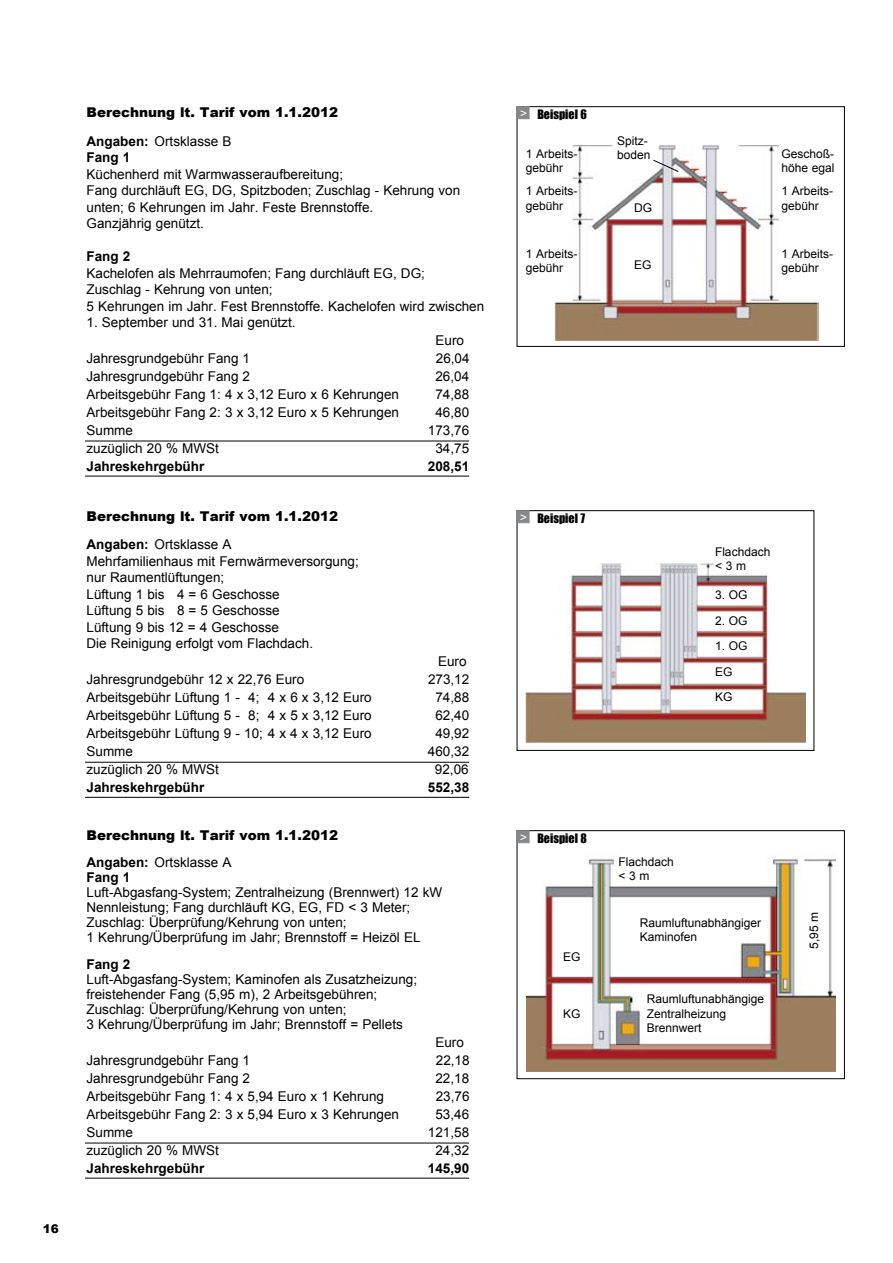
<style>
.page{position:relative;width:893px;height:1263px;background:#fff}
.page>*{position:absolute;margin:0;border:0;box-sizing:border-box;transform-origin:0 0}
.t1{font:13.5px/16.5px "Arial";color:#000}
.t2{font:900 13.5px/28.5px "Arial";color:#000}
.t3{font:700 13.5px "Arial";color:#000}
.t4{font:12px/14.4px "Arial";color:#000}
.t5{font:12px "Impact";color:#000}
.t6{font:12px "Arial";color:#fff}
.t7{font:900 12px "Arial";color:#000}
.s1{font-weight:700}
.s2{font-weight:400}
</style>
<div class="page">
<img style="left:526px;top:858px;width:310px;height:213px">
<img style="left:555px;top:145px;width:263px;height:195px">
<div style="left:517px;top:106px;width:328px;height:241px;border:1px solid #000"></div>
<div style="left:517px;top:830px;width:328px;height:249px;border:1px solid #000"></div>
<div style="left:517px;top:106px;width:12px;height:13px;background:#87888a;border:1px solid #87888a"></div>
<div style="left:517px;top:830px;width:12px;height:13px;background:#87888a;border:1px solid #87888a"></div>
<img style="left:525px;top:563px;width:280px;height:180px">
<div style="left:517px;top:510px;width:297px;height:241px;border:1px solid #000"></div>
<div style="left:517px;top:510px;width:12px;height:13px;background:#87888a;border:1px solid #87888a"></div>
<hr style="left:85px;top:441px;width:384px;height:1px;background:#000">
<hr style="left:85px;top:1143px;width:384px;height:1px;background:#000">
<hr style="left:85px;top:762px;width:384px;height:1px;background:#000">
<hr style="left:85px;top:476px;width:384px;height:1px;background:#000">
<hr style="left:85px;top:1178px;width:384px;height:1px;background:#000">
<hr style="left:85px;top:797px;width:384px;height:1px;background:#000">
<svg style="left:652px;top:159px;width:27px;height:13px"></svg>
<p class="t7" style="left:43px;top:1220px;width:18px">16</p>
<p class="t2" style="left:87px;top:98px;width:253px">Berechnung lt. Tarif vom 1.1.2012<br><span class="s1">Angaben:</span> <span class="s2">Ortsklasse B</span></p>
<p class="t3" style="left:87px;top:149px;width:45px">Fang 1</p>
<p class="t1" style="left:87px;top:166px;width:375px">Küchenherd mit Warmwasseraufbereitung;<br>Fang durchläuft EG, DG, Spitzboden; Zuschlag - Kehrung von unten; 6 Kehrungen im Jahr. Feste Brennstoffe.<br>Ganzjährig genützt.</p>
<p class="t3" style="left:87px;top:248px;width:45px">Fang 2</p>
<p class="t1" style="left:87px;top:265px;width:399px">Kachelofen als Mehrraumofen; Fang durchläuft EG, DG;<br>Zuschlag - Kehrung von unten;<br>5 Kehrungen im Jahr. Fest Brennstoffe. Kachelofen wird zwischen</p>
<p class="t1" style="left:87px;top:315px;width:211px">1. September und 31. Mai genützt.</p>
<p class="t1" style="left:435px;top:333px;width:30px">Euro</p>
<p class="t1" style="left:87px;top:351px;width:165px">Jahresgrundgebühr Fang 1</p>
<p class="t1" style="left:436px;top:351px;width:35px">26,04</p>
<p class="t1" style="left:87px;top:369px;width:165px">Jahresgrundgebühr Fang 2</p>
<p class="t1" style="left:435px;top:369px;width:35px">26,04</p>
<p class="t1" style="left:87px;top:387px;width:314px">Arbeitsgebühr Fang 1: 4 x 3,12 Euro x 6 Kehrungen</p>
<p class="t1" style="left:435px;top:387px;width:35px">74,88</p>
<p class="t1" style="left:87px;top:405px;width:314px">Arbeitsgebühr Fang 2: 3 x 3,12 Euro x 5 Kehrungen</p>
<p class="t1" style="left:435px;top:405px;width:35px">46,80</p>
<p class="t1" style="left:87px;top:423px;width:48px">Summe</p>
<p class="t1" style="left:428px;top:423px;width:43px">173,76</p>
<p class="t1" style="left:87px;top:441px;width:134px">zuzüglich 20 % MWSt</p>
<p class="t1" style="left:435px;top:441px;width:35px">34,75</p>
<p class="t3" style="left:87px;top:458px;width:119px">Jahreskehrgebühr</p>
<p class="t3" style="left:428px;top:458px;width:43px">208,51</p>
<p class="t2" style="left:87px;top:501px;width:253px">Berechnung lt. Tarif vom 1.1.2012<br><span class="s1">Angaben:</span> <span class="s2">Ortsklasse A</span></p>
<p class="t1" style="left:87px;top:553px;width:274px">Mehrfamilienhaus mit Fernwärmeversorgung; nur Raumentlüftungen;<br>Lüftung 1 bis 4 = 6 Geschosse<br>Lüftung 5 bis 8 = 5 Geschosse<br>Lüftung 9 bis 12 = 4 Geschosse<br>Die Reinigung erfolgt vom Flachdach.</p>
<p class="t1" style="left:438px;top:654px;width:30px">Euro</p>
<p class="t1" style="left:87px;top:672px;width:219px">Jahresgrundgebühr 12 x 22,76 Euro</p>
<p class="t1" style="left:428px;top:672px;width:43px">273,12</p>
<p class="t1" style="left:87px;top:690px;width:287px">Arbeitsgebühr Lüftung 1 - 4; 4 x 6 x 3,12 Euro</p>
<p class="t1" style="left:435px;top:690px;width:35px">74,88</p>
<p class="t1" style="left:87px;top:708px;width:287px">Arbeitsgebühr Lüftung 5 - 8; 4 x 5 x 3,12 Euro</p>
<p class="t1" style="left:435px;top:708px;width:35px">62,40</p>
<p class="t1" style="left:87px;top:726px;width:287px">Arbeitsgebühr Lüftung 9 - 10; 4 x 4 x 3,12 Euro</p>
<p class="t1" style="left:435px;top:726px;width:35px">49,92</p>
<p class="t1" style="left:87px;top:744px;width:48px">Summe</p>
<p class="t1" style="left:428px;top:744px;width:43px">460,32</p>
<p class="t1" style="left:87px;top:761px;width:134px">zuzüglich 20 % MWSt</p>
<p class="t1" style="left:435px;top:761px;width:35px">92,06</p>
<p class="t3" style="left:87px;top:779px;width:119px">Jahreskehrgebühr</p>
<p class="t3" style="left:428px;top:779px;width:43px">552,38</p>
<p class="t2" style="left:87px;top:822px;width:253px;line-height:27px">Berechnung lt. Tarif vom 1.1.2012<br><span class="s1">Angaben:</span> <span class="s2">Ortsklasse A</span></p>
<p class="t3" style="left:87px;top:869px;width:45px">Fang 1</p>
<p class="t1" style="left:87px;top:885px;width:357px;line-height:15px">Luft-Abgasfang-System; Zentralheizung (Brennwert) 12 kW Nennleistung; Fang durchläuft KG, EG, FD &lt; 3 Meter; Zuschlag: Überprüfung/Kehrung von unten;<br>1 Kehrung/Überprüfung im Jahr; Brennstoff = Heizöl EL</p>
<p class="t3" style="left:87px;top:956px;width:45px">Fang 2</p>
<p class="t1" style="left:87px;top:972px;width:332px;line-height:15px">Luft-Abgasfang-System; Kaminofen als Zusatzheizung; freistehender Fang (5,95 m), 2 Arbeitsgebühren; Zuschlag: Überprüfung/Kehrung von unten;<br>3 Kehrung/Überprüfung im Jahr; Brennstoff = Pellets</p>
<p class="t1" style="left:435px;top:1034px;width:30px">Euro</p>
<p class="t1" style="left:87px;top:1052px;width:165px">Jahresgrundgebühr Fang 1</p>
<p class="t1" style="left:436px;top:1052px;width:35px">22,18</p>
<p class="t1" style="left:87px;top:1070px;width:165px">Jahresgrundgebühr Fang 2</p>
<p class="t1" style="left:435px;top:1070px;width:35px">22,18</p>
<p class="t1" style="left:87px;top:1088px;width:299px">Arbeitsgebühr Fang 1: 4 x 5,94 Euro x 1 Kehrung</p>
<p class="t1" style="left:436px;top:1088px;width:35px">23,76</p>
<p class="t1" style="left:87px;top:1106px;width:314px">Arbeitsgebühr Fang 2: 3 x 5,94 Euro x 3 Kehrungen</p>
<p class="t1" style="left:435px;top:1106px;width:35px">53,46</p>
<p class="t1" style="left:87px;top:1124px;width:48px">Summe</p>
<p class="t1" style="left:428px;top:1124px;width:43px">121,58</p>
<p class="t1" style="left:87px;top:1142px;width:134px">zuzüglich 20 % MWSt</p>
<p class="t1" style="left:435px;top:1142px;width:35px">24,32</p>
<p class="t3" style="left:87px;top:1160px;width:119px">Jahreskehrgebühr</p>
<p class="t3" style="left:428px;top:1160px;width:43px">145,90</p>
<p class="t6" style="left:527px;top:121px;width:9px;rotate:-180deg">&lt;</p>
<p class="t5" style="left:537px;top:105px;width:51px">Beispiel 6</p>
<p class="t4" style="left:526px;top:147px;width:53px">1 Arbeits&shy;gebühr</p>
<p class="t4" style="left:617px;top:133px;width:35px">Spitz&shy;boden</p>
<p class="t4" style="left:781px;top:147px;width:55px">Geschoß&shy;höhe egal</p>
<p class="t4" style="left:526px;top:184px;width:53px">1 Arbeits&shy;gebühr</p>
<p class="t4" style="left:781px;top:184px;width:53px">1 Arbeits&shy;gebühr</p>
<p class="t4" style="left:526px;top:247px;width:53px">1 Arbeits&shy;gebühr</p>
<p class="t4" style="left:781px;top:247px;width:53px">1 Arbeits&shy;gebühr</p>
<p class="t4" style="left:634px;top:201px;width:19px">DG</p>
<p class="t4" style="left:634px;top:257px;width:19px">EG</p>
<p class="t6" style="left:527px;top:525px;width:9px;rotate:-180deg">&lt;</p>
<p class="t5" style="left:537px;top:509px;width:49px">Beispiel 7</p>
<p class="t4" style="left:715px;top:545px;width:57px">Flachdach &lt; 3 m</p>
<p class="t4" style="left:715px;top:588px;width:34px">3. OG</p>
<p class="t4" style="left:715px;top:613px;width:34px">2. OG</p>
<p class="t4" style="left:715px;top:633px;width:34px;line-height:25.5px">1. OG<br>EG<br>KG</p>
<p class="t6" style="left:527px;top:845px;width:9px;rotate:-180deg">&lt;</p>
<p class="t5" style="left:537px;top:829px;width:51px">Beispiel 8</p>
<p class="t4" style="left:563px;top:949px;width:19px">EG</p>
<p class="t4" style="left:563px;top:1007px;width:19px">KG</p>
<p class="t4" style="left:618px;top:855px;width:57px">Flachdach &lt; 3 m</p>
<p class="t4" style="left:640px;top:915px;width:123px">Raumluftunabhängiger<br>Kaminofen</p>
<p class="t4" style="left:647px;top:992px;width:119px">Raumluftunabhängige<br>Zentralheizung<br>Brennwert</p>
<p class="t4" style="left:807px;top:949px;width:39px;rotate:-90deg">5,95 m</p>
</div>
